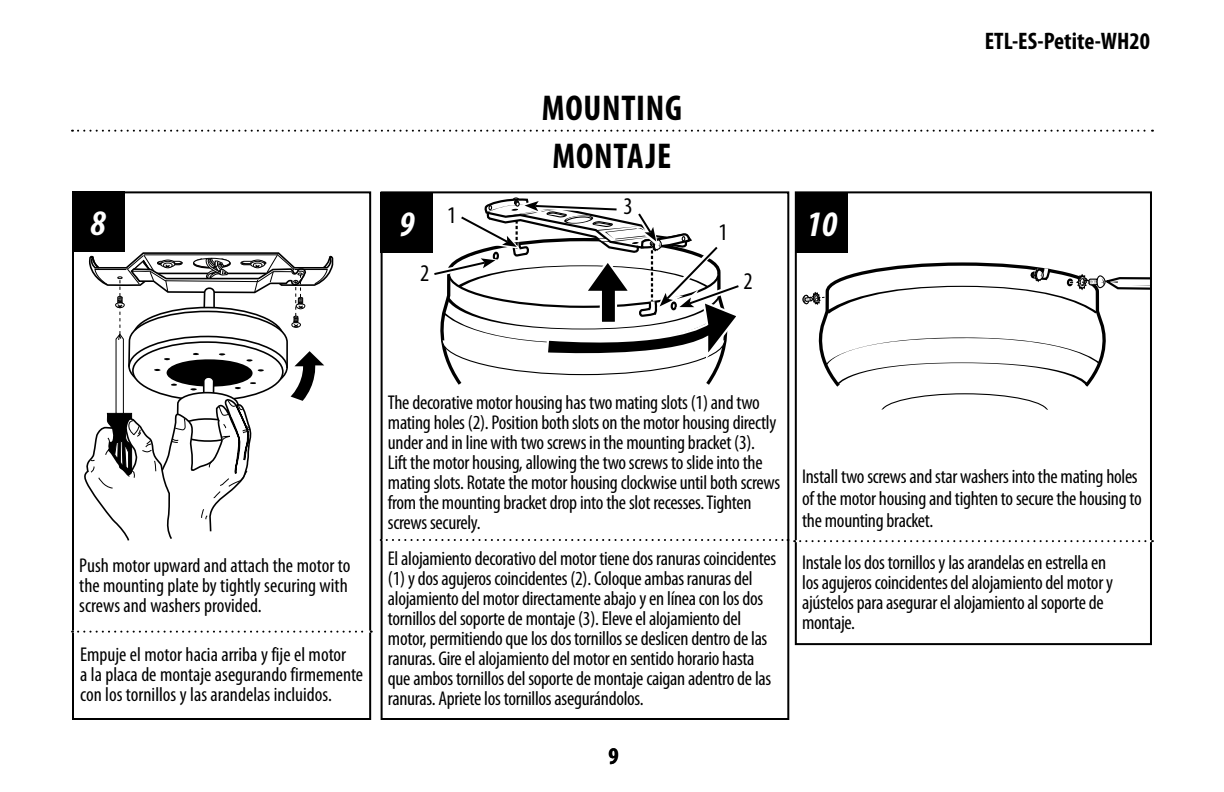
<style>
.page{position:relative;width:1224px;height:792px;background:#fff}
.page>*{position:absolute;margin:0;border:0;box-sizing:border-box;transform-origin:0 0}
.t1{font:700 condensed 36px/48px "Myriad Pro";letter-spacing:.02em;color:#000;text-align:center}
.t2{font:italic 700 condensed 36px "Myriad Pro";color:#fff}
.t3{font:700 condensed 24px "Myriad Pro";color:#000}
.t4{font:condensed 24px "Myriad Pro";color:#000}
.t5{font:condensed 20px/20px "Myriad Pro";letter-spacing:-.015em;color:#000}
</style>
<div class="page">
<svg style="left:72px;top:130px;width:1081px;height:2px"></svg>
<svg style="left:84px;top:251px;width:250px;height:290px"></svg>
<div style="left:72px;top:191px;width:299px;height:529px;border:2px solid #000"></div>
<div style="left:77px;top:555px;width:292px;height:69px;background:#fff"></div>
<div style="left:72px;top:192px;width:52px;height:60px;background:#000"></div>
<svg style="left:72px;top:631px;width:300px;height:2px"></svg>
<div style="left:381px;top:191px;width:408px;height:529px;border:2px solid #000"></div>
<div style="left:381px;top:192px;width:52px;height:60px;background:#000"></div>
<div style="left:802px;top:295px;width:7px;height:9px;border:1px solid #000;border-radius:50%"></div>
<svg style="left:803px;top:262px;width:346px;height:125px"></svg>
<div style="left:795px;top:191px;width:357px;height:454px;border:2px solid #000"></div>
<div style="left:796px;top:192px;width:52px;height:60px;background:#000"></div>
<svg style="left:381px;top:539px;width:772px;height:3px"></svg>
<svg style="left:427px;top:197px;width:312px;height:179px"></svg>
<h1 class="t2" style="left:90px;top:201px;width:17px">8</h1>
<h1 class="t2" style="left:399px;top:201px;width:17px">9</h1>
<p class="t4" style="left:420px;top:259px;width:11px">2</p>
<p class="t4" style="left:447px;top:200px;width:11px">1</p>
<h1 class="t1" style="left:542px;top:84px;width:142px">MOUNTING<br>MONTAJE</h1>
<p class="t4" style="left:623px;top:192px;width:11px">3</p>
<p class="t4" style="left:718px;top:218px;width:11px">1</p>
<p class="t4" style="left:744px;top:267px;width:11px">2</p>
<h1 class="t2" style="left:806px;top:201px;width:32px">10</h1>
<p class="t3" style="left:985px;top:26px;width:167px">ETL-ES-Petite-WH20</p>
<p class="t5" style="left:79px;top:555px;width:273px">Push motor upward and attach the motor to the mounting plate by tightly securing with screws and washers provided.</p>
<p class="t5" style="left:80px;top:645px;width:285px">Empuje el motor hacia arriba y fije el motor<br>a la placa de montaje asegurando firmemente con los tornillos y las arandelas incluidos.</p>
<p class="t5" style="left:388px;top:392px;width:394px">The decorative motor housing has two mating slots (1) and two mating holes (2). Position both slots on the motor housing directly under and in line with two screws in the mounting bracket (3).<br>Lift the motor housing, allowing the two screws to slide into the mating slots. Rotate the motor housing clockwise until both screws from the mounting bracket drop into the slot recesses. Tighten screws securely.</p>
<p class="t5" style="left:388px;top:548px;width:390px">El alojamiento decorativo del motor tiene dos ranuras coincidentes (1) y dos agujeros coincidentes (2). Coloque ambas ranuras del alojamiento del motor directamente abajo y en línea con los dos tornillos del soporte de montaje (3). Eleve el alojamiento del motor, permitiendo que los dos tornillos se deslicen dentro de las ranuras. Gire el alojamiento del motor en sentido horario hasta que ambos tornillos del soporte de montaje caigan adentro de las ranuras. Apriete los tornillos asegurándolos.</p>
<p class="t3" style="left:609px;top:741px;width:12px">9</p>
<p class="t5" style="left:802px;top:465px;width:341px;line-height:22px">Install two screws and star washers into the mating holes of the motor housing and tighten to secure the housing to the mounting bracket.</p>
<p class="t5" style="left:802px;top:552px;width:312px">Instale los dos tornillos y las arandelas en estrella en los agujeros coincidentes del alojamiento del motor y ajústelos para asegurar el alojamiento al soporte de montaje.</p>
</div>
